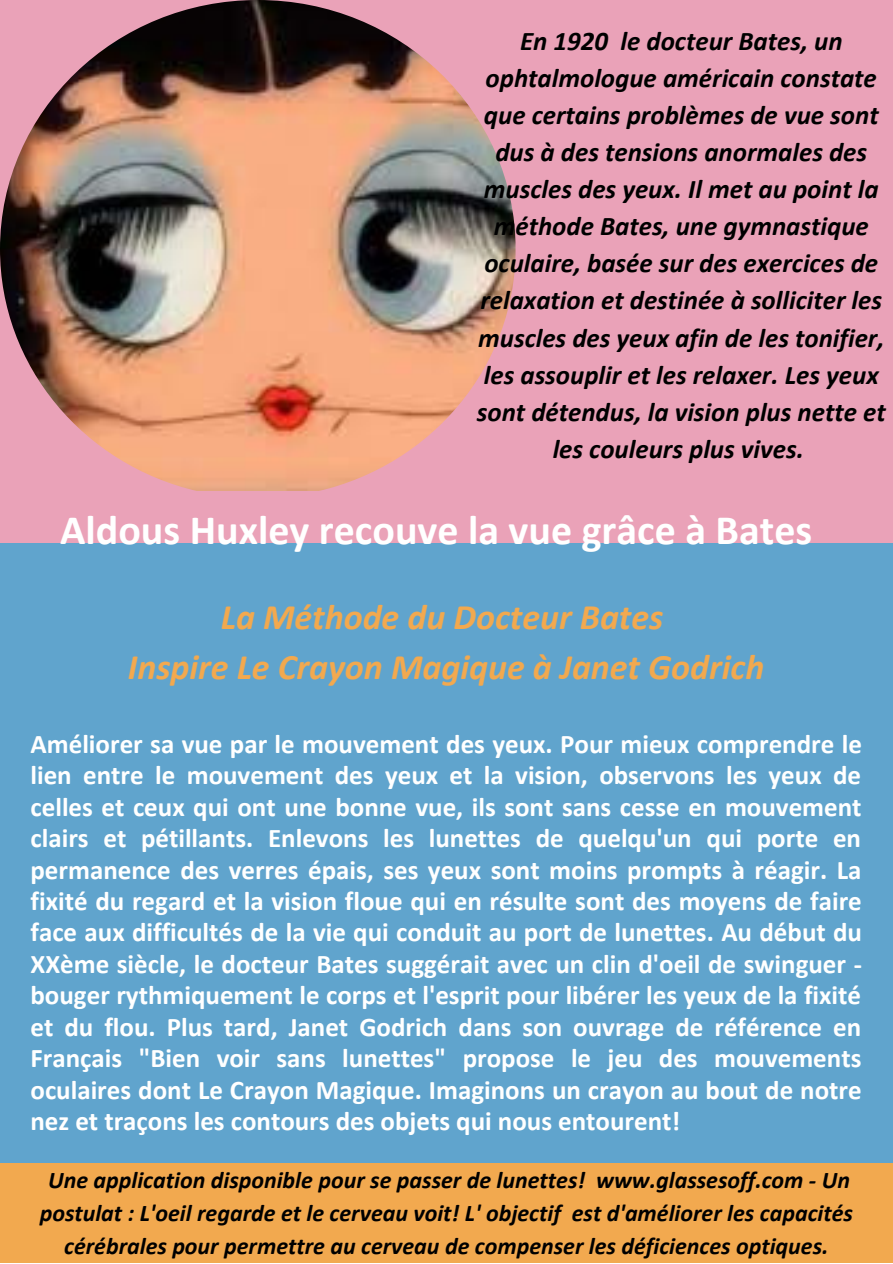
<style>
.page{position:relative;width:893px;height:1264px;background:#fff}
.page>*{position:absolute;margin:0;border:0;box-sizing:border-box;transform-origin:0 0}
.t1{font:700 42px "Calibri";color:#fff}
.t2{font:italic 700 36px "Calibri";color:#f2a94f}
.t3{font:700 27px/31.5px "Calibri";color:#fff;text-align:justify}
.t4{font:italic 700 27px/37px "Calibri";color:#000;text-align:center}
.t5{font:italic 700 24px/32.5px "Calibri";color:#000;text-align:center}
</style>
<div class="page">
<div style="left:0;top:539px;width:892px;height:685px;background:#60a4cd"></div>
<div style="left:0;top:0;width:892px;height:542px;background:#eaa2b8"></div>
<div style="left:0;top:1163px;width:892px;height:99px;background:#f2a94f"></div>
<img style="left:0;top:0;width:515px;height:491px">
<p class="t4" style="left:477px;top:24px;width:410px">En 1920 le docteur Bates, un ophtalmologue américain constate que certains problèmes de vue sont dus à des tensions anormales des muscles des yeux. Il met au point la méthode Bates, une gymnastique oculaire, basée sur des exercices de relaxation et destinée à solliciter les muscles des yeux afin de les tonifier, les assouplir et les relaxer. Les yeux sont détendus, la vision plus nette et les couleurs plus vives.</p>
<p class="t1" style="left:60px;top:512px;width:753px">Aldous Huxley recouve la vue grâce à Bates</p>
<p class="t2" style="left:221px;top:602px;width:444px">La Méthode du Docteur Bates</p>
<p class="t2" style="left:128px;top:651px;width:638px">Inspire Le Crayon Magique à Janet Godrich</p>
<p class="t3" style="left:31px;top:730px;width:833px">Améliorer sa vue par le mouvement des yeux. Pour mieux comprendre le lien entre le mouvement des yeux et la vision, observons les yeux de celles et ceux qui ont une bonne vue, ils sont sans cesse en mouvement clairs et pétillants. Enlevons les lunettes de quelqu'un qui porte en permanence des verres épais, ses yeux sont moins prompts à réagir. La fixité du regard et la vision floue qui en résulte sont des moyens de faire face aux difficultés de la vie qui conduit au port de lunettes. Au début du XXème siècle, le docteur Bates suggérait avec un clin d'oeil de swinguer - bouger rythmiquement le corps et l'esprit pour libérer les yeux de la fixité et du flou. Plus tard, Janet Godrich dans son ouvrage de référence en Français "Bien voir sans lunettes" propose le jeu des mouvements oculaires dont Le Crayon Magique. Imaginons un crayon au bout de notre nez et traçons les contours des objets qui nous entourent!</p>
<p class="t5" style="left:40px;top:1165px;width:814px">Une application disponible pour se passer de lunettes! www.glassesoff.com - Un postulat : L'oeil regarde et le cerveau voit! L' objectif est d'améliorer les capacités cérébrales pour permettre au cerveau de compenser les déficiences optiques.</p>
</div>
